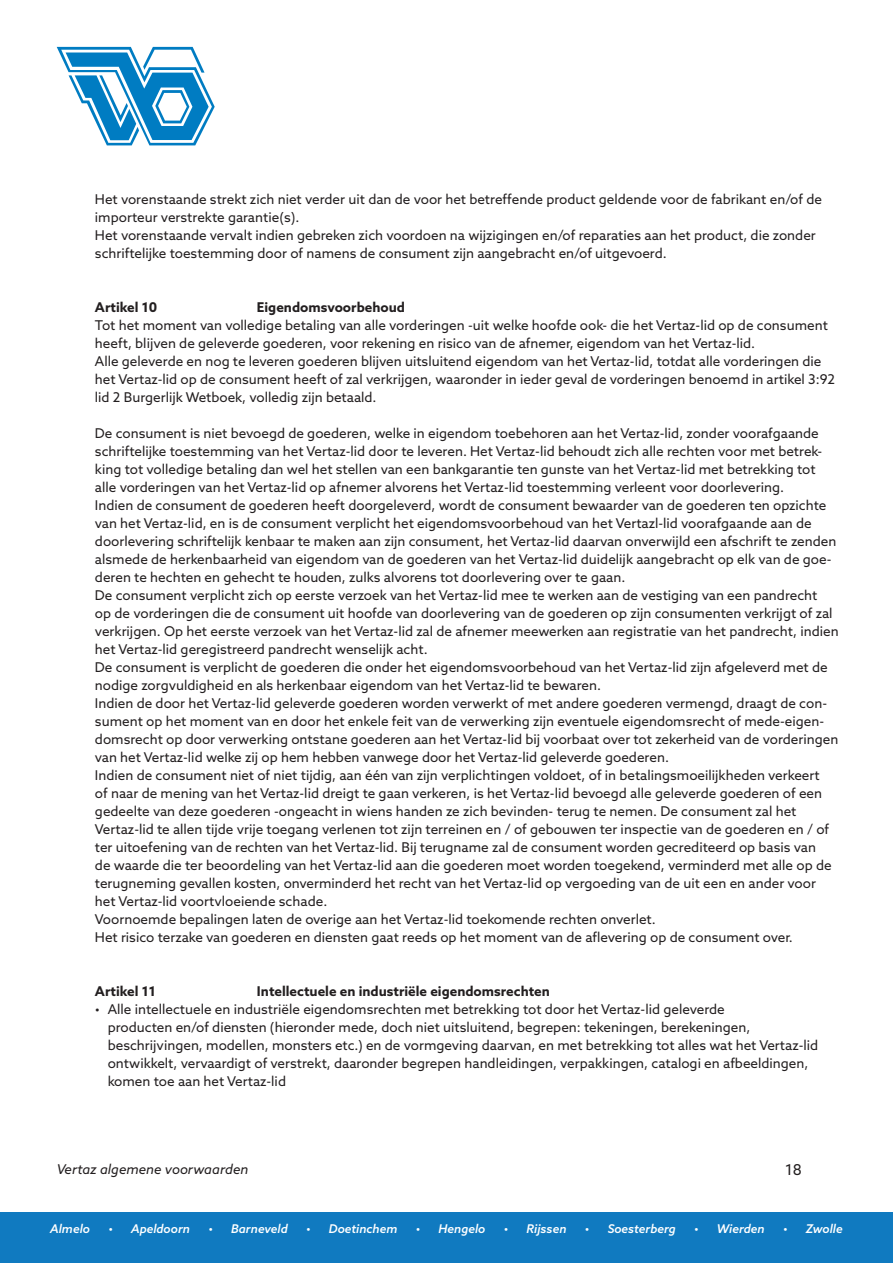
<style>
.page{position:relative;width:893px;height:1263px;background:#fff}
.page>*{position:absolute;margin:0;border:0;box-sizing:border-box;transform-origin:0 0}
.t1{font:15px "Azo Sans";color:#231f20}
.t2{font:13.5px/18px "Azo Sans";color:#231f20}
.t3{font:700 13.5px "Azo Sans";color:#231f20}
.t4{font:italic 13.5px "Azo Sans";color:#231f20}
.t5{font:italic 500 12px "Azo Sans";color:#fff}
</style>
<div class="page">
<svg style="left:57px;top:47px;width:158px;height:98px"></svg>
<div style="left:0;top:1213px;width:893px;height:50px;background:#107ac0"></div>
<p class="t2" style="left:95px;top:190px;width:728px">Het vorenstaande strekt zich niet verder uit dan de voor het betreffende product geldende voor de fabrikant en/of de importeur verstrekte garantie(s).</p>
<p class="t2" style="left:95px;top:226px;width:722px">Het vorenstaande vervalt indien gebreken zich voordoen na wijzigingen en/of reparaties aan het product, die zonder schriftelijke toestemming door of namens de consument zijn aangebracht en/of uitgevoerd.</p>
<p class="t3" style="left:95px;top:298px;width:64px">Artikel 10</p>
<p class="t3" style="left:257px;top:298px;width:150px">Eigendomsvoorbehoud</p>
<p class="t2" style="left:95px;top:316px;width:734px">Tot het moment van volledige betaling van alle vorderingen -uit welke hoofde ook- die het Vertaz-lid op de consument heeft, blijven de geleverde goederen, voor rekening en risico van de afnemer, eigendom van het Vertaz-lid.</p>
<p class="t2" style="left:95px;top:352px;width:742px">Alle geleverde en nog te leveren goederen blijven uitsluitend eigendom van het Vertaz-lid, totdat alle vorderingen die het Vertaz-lid op de consument heeft of zal verkrijgen, waaronder in ieder geval de vorderingen benoemd in artikel 3:92 lid 2 Burgerlijk Wetboek, volledig zijn betaald.</p>
<p class="t2" style="left:95px;top:424px;width:729px">De consument is niet bevoegd de goederen, welke in eigendom toebehoren aan het Vertaz-lid, zonder voorafgaande schriftelijke toestemming van het Vertaz-lid door te leveren. Het Vertaz-lid behoudt zich alle rechten voor met betrek&shy;king tot volledige betaling dan wel het stellen van een bankgarantie ten gunste van het Vertaz-lid met betrekking tot alle vorderingen van het Vertaz-lid op afnemer alvorens het Vertaz-lid toestemming verleent voor doorlevering.</p>
<p class="t2" style="left:95px;top:496px;width:743px">Indien de consument de goederen heeft doorgeleverd, wordt de consument bewaarder van de goederen ten opzichte van het Vertaz-lid, en is de consument verplicht het eigendomsvoorbehoud van het Vertazl-lid voorafgaande aan de doorlevering schriftelijk kenbaar te maken aan zijn consument, het Vertaz-lid daarvan onverwijld een afschrift te zenden alsmede de herkenbaarheid van eigendom van de goederen van het Vertaz-lid duidelijk aangebracht op elk van de goe&shy;deren te hechten en gehecht te houden, zulks alvorens tot doorlevering over te gaan.</p>
<p class="t2" style="left:95px;top:586px;width:745px">De consument verplicht zich op eerste verzoek van het Vertaz-lid mee te werken aan de vestiging van een pandrecht<br>op de vorderingen die de consument uit hoofde van doorlevering van de goederen op zijn consumenten verkrijgt of zal verkrijgen. Op het eerste verzoek van het Vertaz-lid zal de afnemer meewerken aan registratie van het pandrecht, indien het Vertaz-lid geregistreerd pandrecht wenselijk acht.</p>
<p class="t2" style="left:95px;top:658px;width:734px">De consument is verplicht de goederen die onder het eigendomsvoorbehoud van het Vertaz-lid zijn afgeleverd met de nodige zorgvuldigheid en als herkenbaar eigendom van het Vertaz-lid te bewaren.</p>
<p class="t2" style="left:95px;top:694px;width:745px">Indien de door het Vertaz-lid geleverde goederen worden verwerkt of met andere goederen vermengd, draagt de con&shy;sument op het moment van en door het enkele feit van de verwerking zijn eventuele eigendomsrecht of mede-eigen&shy;domsrecht op door verwerking ontstane goederen aan het Vertaz-lid bij voorbaat over tot zekerheid van de vorderingen van het Vertaz-lid welke zij op hem hebben vanwege door het Vertaz-lid geleverde goederen.</p>
<p class="t2" style="left:95px;top:766px;width:738px">Indien de consument niet of niet tijdig, aan één van zijn verplichtingen voldoet, of in betalingsmoeilijkheden verkeert of naar de mening van het Vertaz-lid dreigt te gaan verkeren, is het Vertaz-lid bevoegd alle geleverde goederen of een gedeelte van deze goederen -ongeacht in wiens handen ze zich bevinden- terug te nemen. De consument zal het Vertaz-lid te allen tijde vrije toegang verlenen tot zijn terreinen en / of gebouwen ter inspectie van de goederen en / of ter uitoefening van de rechten van het Vertaz-lid. Bij terugname zal de consument worden gecrediteerd op basis van de waarde die ter beoordeling van het Vertaz-lid aan die goederen moet worden toegekend, verminderd met alle op de terugneming gevallen kosten, onverminderd het recht van het Vertaz-lid op vergoeding van de uit een en ander voor het Vertaz-lid voortvloeiende schade.</p>
<p class="t2" style="left:95px;top:910px;width:562px">Voornoemde bepalingen laten de overige aan het Vertaz-lid toekomende rechten onverlet.</p>
<p class="t2" style="left:95px;top:928px;width:699px">Het risico terzake van goederen en diensten gaat reeds op het moment van de aflevering op de consument over.</p>
<p class="t3" style="left:95px;top:982px;width:62px">Artikel 11</p>
<p class="t3" style="left:257px;top:982px;width:294px">Intellectuele en industriële eigendomsrechten</p>
<p class="t2" style="left:95px;top:1000px;width:631px">• Alle intellectuele en industriële eigendomsrechten met betrekking tot door het Vertaz-lid geleverde</p>
<p class="t2" style="left:108px;top:1018px;width:644px">producten en/of diensten (hieronder mede, doch niet uitsluitend, begrepen: tekeningen, berekeningen,</p>
<p class="t2" style="left:108px;top:1036px;width:712px">beschrijvingen, modellen, monsters etc.) en de vormgeving daarvan, en met betrekking tot alles wat het Vertaz-lid</p>
<p class="t2" style="left:108px;top:1054px;width:702px">ontwikkelt, vervaardigt of verstrekt, daaronder begrepen handleidingen, verpakkingen, catalogi en afbeeldingen,</p>
<p class="t2" style="left:108px;top:1072px;width:180px">komen toe aan het Vertaz-lid</p>
<p class="t4" style="left:57px;top:1161px;width:193px">Vertaz algemene voorwaarden</p>
<p class="t1" style="left:785px;top:1160px;width:18px">18</p>
<p class="t5" style="left:50px;top:1221px;width:41px">Almelo</p>
<p class="t5" style="left:108px;top:1221px;width:83px">• Apeldoorn</p>
<p class="t5" style="left:208px;top:1221px;width:81px">• Barneveld</p>
<p class="t5" style="left:306px;top:1221px;width:93px">• Doetinchem</p>
<p class="t5" style="left:416px;top:1221px;width:71px">• Hengelo</p>
<p class="t5" style="left:504px;top:1221px;width:64px">• Rijssen</p>
<p class="t5" style="left:585px;top:1221px;width:93px">• Soesterberg</p>
<p class="t5" style="left:694px;top:1221px;width:72px">• Wierden</p>
<p class="t5" style="left:783px;top:1221px;width:61px">• Zwolle</p>
</div>
